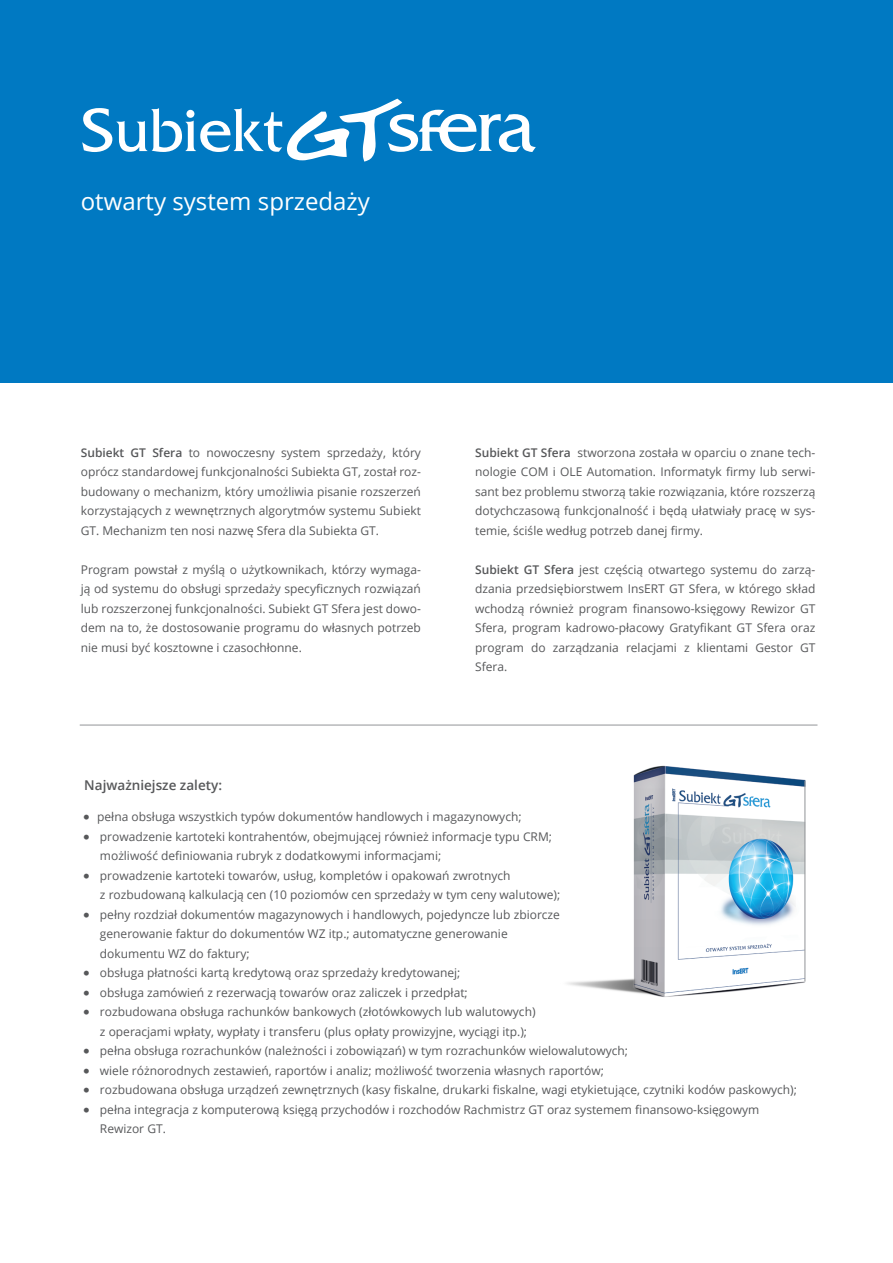
<style>
.page{position:relative;width:893px;height:1263px;background:#fff}
.page>*{position:absolute;margin:0;border:0;box-sizing:border-box;transform-origin:0 0}
.t1{font:24px "Open Sans";color:#fff}
.Bold{font:600 13.5px "Open Sans";color:#57585a}
.funkcje-punktory{font:12px/19.5px "Open Sans";color:#57585a}
.s1{font-weight:600}
.s2{font-family:"LFT Etica"}
</style>
<div class="page">
<img style="left:633px;top:765px;width:173px;height:232px">
<div style="left:0;top:0;width:893px;height:383px;background:#0079c2"></div>
<svg style="left:82px;top:99px;width:454px;height:63px"></svg>
<hr style="left:80px;top:725px;width:737px;height:1px;background:#939598">
<hr style="left:805px;top:781px;width:1px;height:200px;background:#939598">
<img style="left:567px;top:973px;width:98px;height:23px">
<p class="t1" style="left:81px;top:185px;width:291px">otwarty system sprzedaży</p>
<p class="funkcje-punktory" style="left:81px;top:442px;width:342px;text-align:justify"><span class="s1">Subiekt GT Sfera</span> to nowoczesny system sprzedaży, który oprócz standardowej funkcjonalności Subiekta GT, został roz&shy;budowany o mechanizm, który umożliwia pisanie rozszerzeń korzystających z wewnętrznych algorytmów systemu Subiekt GT. Mechanizm ten nosi nazwę Sfera dla Subiekta GT.</p>
<p class="funkcje-punktory" style="left:81px;top:559px;width:342px;text-align:justify">Program powstał z myślą o użytkownikach, którzy wymaga&shy;ją od systemu do obsługi sprzedaży specyficznych rozwiązań lub rozszerzonej funkcjonalności. Subiekt GT Sfera jest dowo&shy;dem na to, że dostosowanie programu do własnych potrzeb nie musi być kosztowne i czasochłonne.</p>
<p class="Bold" style="left:84px;top:776px;width:139px">Najważniejsze zalety:</p>
<p class="funkcje-punktory" style="left:475px;top:442px;width:342px;text-align:justify"><span class="s1">Subiekt GT Sfera</span> stworzona została w oparciu o znane tech&shy;nologie COM i OLE Automation. Informatyk firmy lub serwi&shy;sant bez problemu stworzą takie rozwiązania, które rozszerzą dotychczasową funkcjonalność i będą ułatwiały pracę w sys&shy;temie, ściśle według potrzeb danej firmy.</p>
<p class="funkcje-punktory" style="left:475px;top:559px;width:342px;text-align:justify"><span class="s1">Subiekt GT Sfera</span> jest częścią otwartego systemu do zarzą&shy;dzania przedsiębiorstwem InsERT GT Sfera, w którego skład wchodzą również program finansowo-księgowy Rewizor GT Sfera, program kadrowo-płacowy Gratyfikant GT Sfera oraz program do zarządzania relacjami z klientami Gestor GT Sfera.</p>
<p class="funkcje-punktory" style="left:83px;top:807px;width:440px"><span class="s2">○</span> pełna obsługa wszystkich typów dokumentów handlowych i magazynowych;</p>
<p class="funkcje-punktory" style="left:100px;top:826px;width:454px;text-indent:-17px"><span class="s2">○</span> prowadzenie kartoteki kontrahentów, obejmującej również informacje typu CRM; możliwość definiowania rubryk z dodatkowymi informacjami;</p>
<p class="funkcje-punktory" style="left:100px;top:865px;width:462px;text-indent:-17px"><span class="s2">○</span> prowadzenie kartoteki towarów, usług, kompletów i opakowań zwrotnych<br>z rozbudowaną kalkulacją cen (10 poziomów cen sprzedaży w tym ceny walutowe);</p>
<p class="funkcje-punktory" style="left:100px;top:904px;width:462px;text-indent:-17px"><span class="s2">○</span> pełny rozdział dokumentów magazynowych i handlowych, pojedyncze lub zbiorcze generowanie faktur do dokumentów WZ itp.; automatyczne generowanie dokumentu WZ do faktury;</p>
<p class="funkcje-punktory" style="left:83px;top:963px;width:379px"><span class="s2">○</span> obsługa płatności kartą kredytową oraz sprzedaży kredytowanej;</p>
<p class="funkcje-punktory" style="left:83px;top:982px;width:386px"><span class="s2">○</span> obsługa zamówień z rezerwacją towarów oraz zaliczek i przedpłat;</p>
<p class="funkcje-punktory" style="left:100px;top:1002px;width:437px;text-indent:-17px"><span class="s2">○</span> rozbudowana obsługa rachunków bankowych (złotówkowych lub walutowych) z operacjami wpłaty, wypłaty i transferu (plus opłaty prowizyjne, wyciągi itp.);</p>
<p class="funkcje-punktory" style="left:83px;top:1041px;width:547px"><span class="s2">○</span> pełna obsługa rozrachunków (należności i zobowiązań) w tym rozrachunków wielowalutowych;</p>
<p class="funkcje-punktory" style="left:83px;top:1060px;width:522px"><span class="s2">○</span> wiele różnorodnych zestawień, raportów i analiz; możliwość tworzenia własnych raportów;</p>
<p class="funkcje-punktory" style="left:83px;top:1080px;width:715px"><span class="s2">○</span> rozbudowana obsługa urządzeń zewnętrznych (kasy fiskalne, drukarki fiskalne, wagi etykietujące, czytniki kodów paskowych);</p>
<p class="funkcje-punktory" style="left:100px;top:1099px;width:661px;text-indent:-17px"><span class="s2">○</span> pełna integracja z komputerową księgą przychodów i rozchodów Rachmistrz GT oraz systemem finansowo-księgowym<br>Rewizor GT.</p>
</div>
